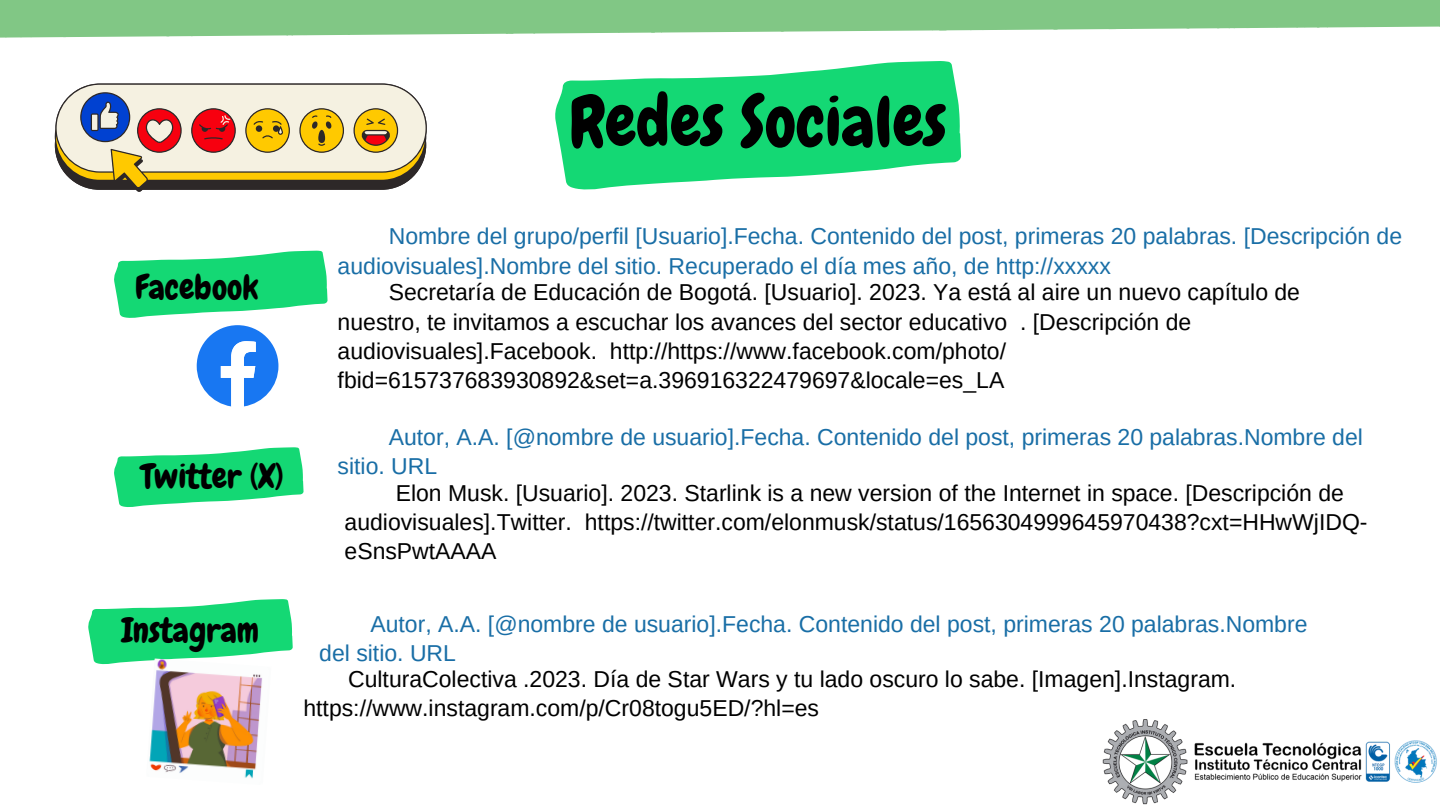
<style>
.page{position:relative;width:1440px;height:810px;background:#fff}
.page>*{position:absolute;margin:0;border:0;box-sizing:border-box;transform-origin:0 0}
.t1{font:69.7px "Chewy";color:#000}
.t2{font:34px "Chewy";color:#000}
.t3{font:23px/29.2px "Arimo";color:#000}
.t4{font:23px/29.2px "Arimo";color:#196ea6}
</style>
<div class="page">
<img style="left:1102px;top:719px;width:335px;height:86px">
<svg style="left:0;top:0;width:1440px;height:37px;background:#91ce95"></svg>
<svg style="left:555px;top:61px;width:406px;height:129px;fill:#14d874"></svg>
<svg style="left:114px;top:251px;width:214px;height:67px"></svg>
<svg style="left:114px;top:447px;width:190px;height:60px"></svg>
<svg style="left:88px;top:599px;width:205px;height:65px"></svg>
<svg style="left:55px;top:83px;width:372px;height:109px;background:#cdb592"></svg>
<img style="left:146px;top:659px;width:125px;height:120px">
<svg style="left:197px;top:325px;width:81px;height:82px"></svg>
<p class="t1" style="left:569px;top:78px;width:379px">Redes Sociales</p>
<p class="t2" style="left:135px;top:266px;width:125px">Facebook</p>
<p class="t2" style="left:141px;top:455px;width:144px">Twitter (X)</p>
<p class="t2" style="left:121px;top:609px;width:139px">Instagram</p>
<p class="t4" style="left:338px;top:222px;width:1066px;text-indent:51px">Nombre del grupo/perfil [Usuario].Fecha. Contenido del post, primeras 20 palabras. [Descripción de audiovisuales].Nombre del sitio. Recuperado el día mes año, de http://xxxxx</p>
<p class="t3" style="left:338px;top:278px;width:964px;text-indent:51px">Secretaría de Educación de Bogotá. [Usuario]. 2023. Ya está al aire un nuevo capítulo de nuestro, te invitamos a escuchar los avances del sector educativo . [Descripción de audiovisuales].Facebook. http://https://www.facebook.com/photo/ fbid=615737683930892&amp;set=a.396916322479697&amp;locale=es_LA</p>
<p class="t4" style="left:338px;top:422px;width:1027px;text-indent:51px">Autor, A.A. [@nombre de usuario].Fecha. Contenido del post, primeras 20 palabras.Nombre del sitio. URL</p>
<p class="t3" style="left:345px;top:478px;width:1025px;text-indent:51px">Elon Musk. [Usuario]. 2023. Starlink is a new version of the Internet in space. [Descripción de audiovisuales].Twitter. https://twitter.com/elonmusk/status/1656304999645970438?cxt=HHwWjIDQ&shy;eSnsPwtAAAA</p>
<p class="t4" style="left:319px;top:609px;width:990px;text-indent:51px">Autor, A.A. [@nombre de usuario].Fecha. Contenido del post, primeras 20 palabras.Nombre del sitio. URL</p>
<p class="t3" style="left:303px;top:664px;width:934px;text-indent:45px">CulturaColectiva .2023. Día de Star Wars y tu lado oscuro lo sabe. [Imagen].Instagram. https://www.instagram.com/p/Cr08togu5ED/?hl=es</p>
</div>
